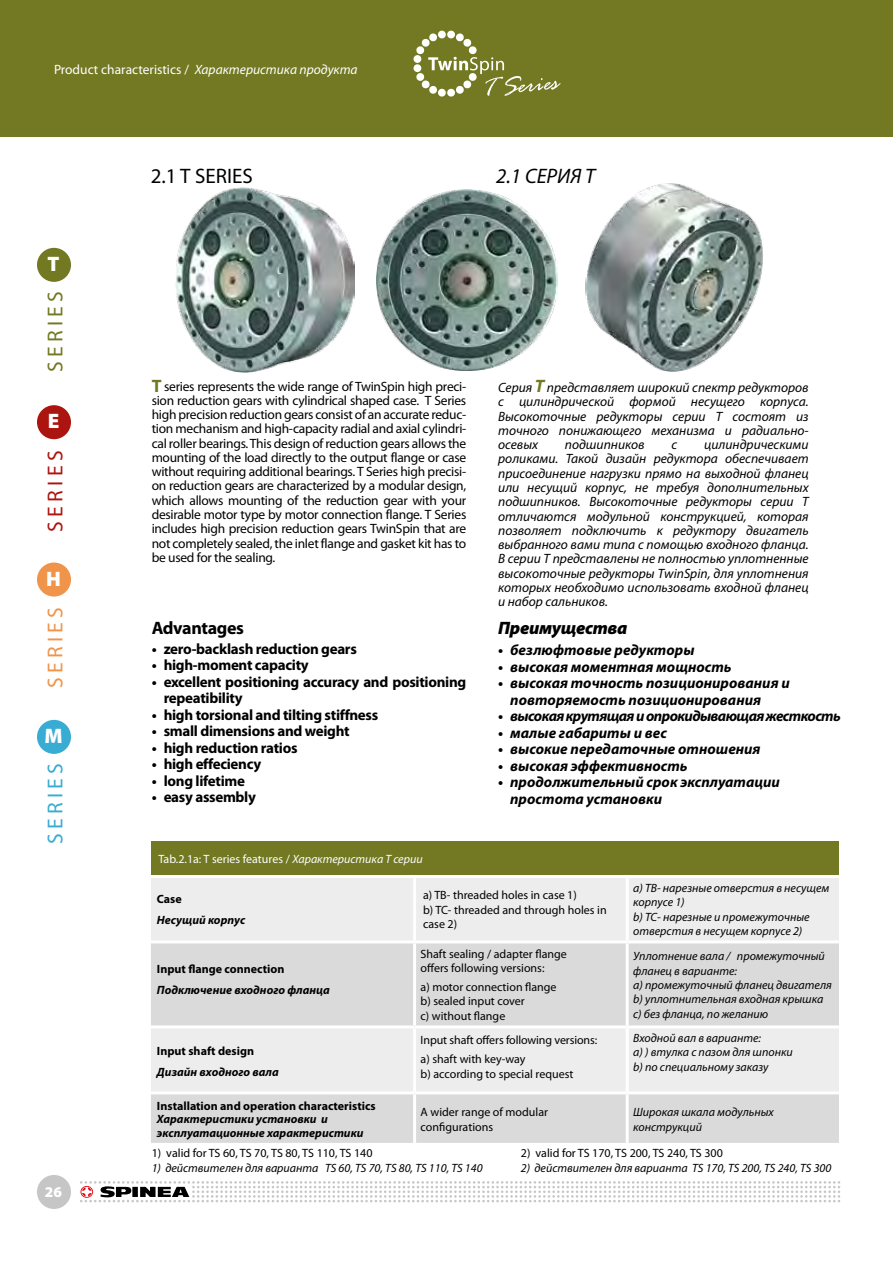
<style>
.page{position:relative;width:893px;height:1263px;background:#fff}
.page>*{position:absolute;margin:0;border:0;box-sizing:border-box;transform-origin:0 0}
.t1{font:21.6px "Myriad Pro";letter-spacing:.2em;color:#727922}
.t2{font:21.6px "Myriad Pro";letter-spacing:.2em;color:#ac1410}
.t3{font:21.6px "Myriad Pro";letter-spacing:.2em;color:#f0944a}
.t4{font:21.6px "Myriad Pro";letter-spacing:.2em;color:#38acd3}
.t5{font:21px "Myriad Pro";color:#000}
.t6{font:italic 21px "Myriad Pro";color:#000}
.t7{font:900 21px "Myriad Pro";color:#fff}
.t8{font:italic 900 18px "Myriad Pro";letter-spacing:-.02em;color:#000}
.t9{font:700 18px "Myriad Pro";letter-spacing:-.02em;color:#000}
.t10{font:italic 700 15px/16.5px "Myriad Pro";color:#000}
.t11{font:700 15px/16.5px "Myriad Pro";letter-spacing:-.02em;color:#000}
.t12{font:italic 700 15px "Myriad Pro";letter-spacing:-.04em;color:#000}
.t13{font:900 15px "Myriad Pro";color:#fff}
.t14{font:13.5px/14.2px "Myriad Pro";letter-spacing:-.02em;color:#000;text-align:justify}
.t15{font:italic 13.5px/14.2px "Myriad Pro";color:#000;text-align:justify}
.t16{font:13.5px "Myriad Pro";color:#fff}
.t17{font:italic 12px/14.4px "Myriad Pro";color:#000}
.t18{font:12px/14.4px "Myriad Pro";color:#000}
.t19{font:italic 700 12px/13.5px "Myriad Pro";color:#000}
.t20{font:700 12px "Myriad Pro";color:#000}
.t21{font:12px "Myriad Pro";color:#fff}
.s1{font-style:italic}
.s2{font-weight:700;font-size:18px;color:#727922}
</style>
<div class="page">
<div style="left:0;top:0;width:893px;height:136px;background:#727922"></div>
<div style="left:37px;top:1175px;width:34px;height:34px;background:#c6c6c6;border-radius:50%"></div>
<svg style="left:80px;top:1181px;width:760px;height:21px"></svg>
<svg style="left:413px;top:55px;width:9px;height:8px"></svg>
<svg style="left:413px;top:64px;width:9px;height:8px"></svg>
<div style="left:447px;top:31px;width:8px;height:8px;background:#fff;border-radius:50%"></div>
<div style="left:438px;top:31px;width:8px;height:8px;background:#fff;border-radius:50%"></div>
<svg style="left:416px;top:33px;width:144px;height:63px"></svg>
<img style="left:176px;top:188px;width:178px;height:184px">
<img style="left:377px;top:190px;width:180px;height:180px">
<img style="left:585px;top:183px;width:178px;height:188px">
<div style="left:151px;top:842px;width:688px;height:33px;background:#727922"></div>
<div style="left:151px;top:878px;width:688px;height:62px;background:#ededed"></div>
<div style="left:151px;top:943px;width:688px;height:82px;background:#dadada"></div>
<div style="left:151px;top:1029px;width:688px;height:62px;background:#ededed"></div>
<div style="left:151px;top:1094px;width:688px;height:49px;background:#dadada"></div>
<hr style="left:413px;top:878px;width:3px;height:62px;background:#fff">
<hr style="left:626px;top:878px;width:3px;height:62px;background:#fff">
<hr style="left:413px;top:943px;width:3px;height:82px;background:#fff">
<hr style="left:626px;top:943px;width:3px;height:82px;background:#fff">
<hr style="left:413px;top:1028px;width:3px;height:63px;background:#fff">
<hr style="left:626px;top:1028px;width:3px;height:63px;background:#fff">
<hr style="left:413px;top:1094px;width:3px;height:49px;background:#fff">
<hr style="left:626px;top:1094px;width:3px;height:49px;background:#fff">
<div style="left:37px;top:248px;width:34px;height:34px;background:#727922;border-radius:50%"></div>
<div style="left:37px;top:405px;width:34px;height:34px;background:#ac1410;border-radius:50%"></div>
<div style="left:37px;top:562px;width:34px;height:34px;background:#f0944a;border-radius:50%"></div>
<div style="left:37px;top:720px;width:34px;height:34px;background:#38acd3;border-radius:50%"></div>
<p class="t16" style="left:54px;top:61px;width:305px">Product characteristics / <span class="s1">Характеристика продукта</span></p>
<h2 class="t7" style="left:48px;top:252px;width:13px">T</h2>
<h1 class="t1" style="left:42px;top:372px;width:82px;rotate:-90deg">SERIES</h1>
<h2 class="t7" style="left:48px;top:409px;width:13px">E</h2>
<h1 class="t2" style="left:42px;top:532px;width:82px;rotate:-90deg">SERIES</h1>
<h2 class="t7" style="left:46px;top:567px;width:16px">H</h2>
<h1 class="t3" style="left:42px;top:688px;width:82px;rotate:-90deg">SERIES</h1>
<h2 class="t7" style="left:44px;top:724px;width:20px">M</h2>
<h1 class="t4" style="left:42px;top:844px;width:82px;rotate:-90deg">SERIES</h1>
<p class="t13" style="left:45px;top:1183px;width:19px">26</p>
<h2 class="t5" style="left:151px;top:163px;width:104px">2.1 T SERIES</h2>
<h2 class="t6" style="left:496px;top:163px;width:101px">2.1 СЕРИЯ T</h2>
<p class="t14" style="left:152px;top:379px;width:316px"><span class="s2">T</span> series represents the wide range of TwinSpin high preci&shy;sion reduction gears with cylindrical shaped case. T Series high precision reduction gears consist of an accurate reduc&shy;tion mechanism and high-capacity radial and axial cylindri&shy;cal roller bearings. This design of reduction gears allows the mounting of the load directly to the output flange or case without requiring additional bearings. T Series high precisi&shy;on reduction gears are characterized by a modular design, which allows mounting of the reduction gear with your desirable motor type by motor connection flange. T Series includes high precision reduction gears TwinSpin that are not completely sealed, the inlet flange and gasket kit has to be used for the sealing.</p>
<h3 class="t9" style="left:152px;top:617px;width:94px">Advantages</h3>
<p class="t11" style="left:152px;top:640px;width:207px">• zero-backlash reduction gears</p>
<p class="t11" style="left:152px;top:657px;width:159px">• high-moment capacity</p>
<p class="t11" style="left:164px;top:673px;width:304px;text-indent:-12px">• excellent positioning accuracy and positioning repeatibility</p>
<p class="t11" style="left:152px;top:706px;width:228px">• high torsional and tilting stiffness</p>
<p class="t11" style="left:152px;top:723px;width:199px">• small dimensions and weight</p>
<p class="t11" style="left:152px;top:739px;width:147px">• high reduction ratios</p>
<p class="t11" style="left:152px;top:756px;width:111px">• high effeciency</p>
<p class="t11" style="left:152px;top:772px;width:95px">• long lifetime</p>
<p class="t11" style="left:152px;top:789px;width:106px">• easy assembly</p>
<p class="t21" style="left:158px;top:851px;width:266px">Tab.2.1a: T series features / <span class="s1">Характеристика T серии</span></p>
<p class="t15" style="left:498px;top:380px;width:312px">Серия <span class="s2">T</span> представляет широкий спектр редукторов с цилиндрической формой несущего корпуса.<br>Высокоточные редукторы серии T состоят из точного понижающего механизма и радиально&shy;осевых</p>
<p class="t15" style="left:498px;top:437px;width:312px;text-indent:206px">цилиндрическими роликами. Такой дизайн редуктора обеспечивает присоединение нагрузки прямо на выходной фланец или несущий корпус, не требуя дополнительных подшипников. Высокоточные редукторы серии T отличаются модульной конструкцией, которая позволяет подключить к редуктору двигатель выбранного вами типа с помощью входного фланца.<br>В серии T представлены не полностью уплотненные высокоточные редукторы ТwinSpin, для уплотнения которых необходимо использовать входной фланец и набор сальников.</p>
<h3 class="t8" style="left:498px;top:618px;width:131px">Преимущества</h3>
<p class="t10" style="left:498px;top:642px;width:198px">• безлюфтовые редукторы</p>
<p class="t10" style="left:498px;top:658px;width:235px">• высокая моментная мощность</p>
<p class="t10" style="left:510px;top:675px;width:281px;text-indent:-12px">• высокая точность позиционирования и повторяемость позиционирования</p>
<p class="t12" style="left:498px;top:707px;width:344px">• высокаякрутящаяиопрокидывающаяжесткость</p>
<p class="t10" style="left:498px;top:724px;width:170px">• малые габариты и вес</p>
<p class="t10" style="left:498px;top:741px;width:264px">• высокие передаточные отношения</p>
<p class="t10" style="left:498px;top:757px;width:191px">• высокая эффективность</p>
<p class="t10" style="left:510px;top:774px;width:271px;text-indent:-12px">• продолжительный срок эксплуатации простота установки</p>
<p class="t15" style="left:565px;top:437px;width:81px">подшипников</p>
<p class="t15" style="left:672px;top:437px;width:7px">с</p>
<p class="t20" style="left:157px;top:891px;width:26px">Case</p>
<p class="t19" style="left:157px;top:913px;width:90px">Несущий корпус</p>
<p class="t20" style="left:157px;top:961px;width:129px">Input flange connection</p>
<p class="t19" style="left:157px;top:982px;width:174px">Подключение входного фланца</p>
<p class="t20" style="left:157px;top:1043px;width:99px">Input shaft design</p>
<p class="t19" style="left:157px;top:1065px;width:123px">Дизайн входного вала</p>
<p class="t18" style="left:423px;top:888px;width:185px">a) TB- threaded holes in case 1)<br>b) TC- threaded and through holes in case 2)</p>
<p class="t17" style="left:633px;top:881px;width:198px">a) TB- нарезные отверстия в несущем корпусе 1)<br>b) TC- нарезные и промежуточные отверстия в несущем корпусе 2)</p>
<p class="t18" style="left:421px;top:946px;width:148px">Shaft sealing / adapter flange offers following versions:</p>
<p class="t18" style="left:421px;top:980px;width:138px">a) motor connection flange b) sealed input cover<br>c) without flange</p>
<p class="t18" style="left:421px;top:1031px;width:178px;line-height:18.6px">Input shaft offers following versions: a) shaft with key-way</p>
<p class="t18" style="left:421px;top:1066px;width:154px">b) according to special request</p>
<p class="t17" style="left:633px;top:949px;width:200px">Уплотнение вала / промежуточный фланец в варианте:<br>a) промежуточный фланец двигателя b) уплотнительная входная крышка c) без фланца, по желанию</p>
<p class="t17" style="left:633px;top:1030px;width:161px">Входной вал в варианте:<br>a) ) втулка с пазом для шпонки b) по специальному заказу</p>
<p class="t20" style="left:157px;top:1098px;width:220px">Installation and operation characteristics</p>
<p class="t19" style="left:157px;top:1112px;width:208px">Характеристики установки и эксплуатационные характеристики</p>
<p class="t18" style="left:421px;top:1105px;width:129px">A wider range of modular configurations</p>
<p class="t17" style="left:633px;top:1105px;width:142px">Широкая шкала модульных конструкций</p>
<p class="t18" style="left:152px;top:1146px;width:222px">1) valid for TS 60, TS 70, TS 80, TS 110, TS 140</p>
<p class="t17" style="left:152px;top:1160px;width:332px">1) действителен для варианта TS 60, TS 70, TS 80, TS 110, TS 140</p>
<p class="t18" style="left:521px;top:1146px;width:203px">2) valid for TS 170, TS 200, TS 240, TS 300</p>
<p class="t17" style="left:521px;top:1160px;width:312px">2) действителен для варианта TS 170, TS 200, TS 240, TS 300</p>
</div>
